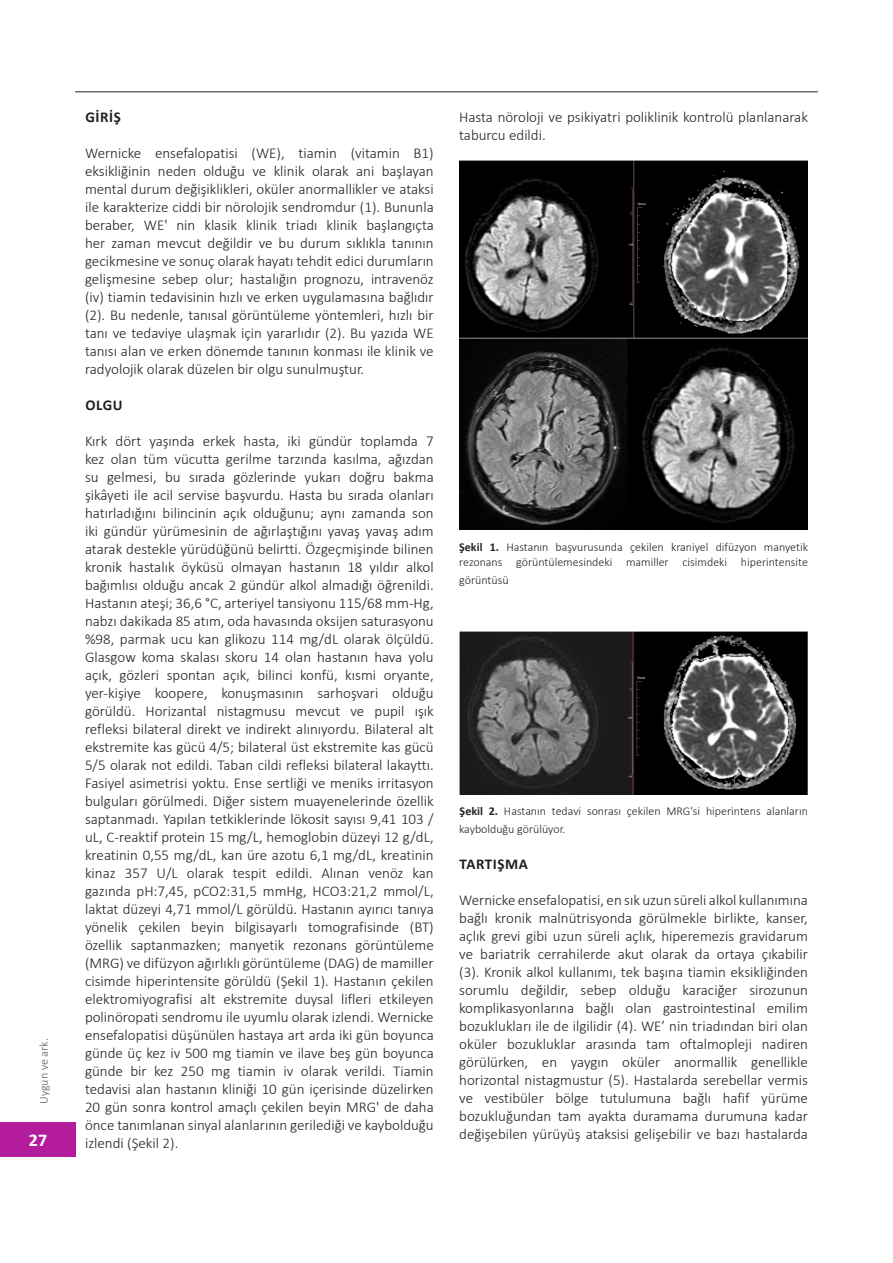
<style>
.page{position:relative;width:893px;height:1263px;background:#fff}
.page>*{position:absolute;margin:0;border:0;box-sizing:border-box;transform-origin:0 0}
.t1{font:700 18px "Calibri";color:#fff}
.t2{font:300 15px/18px "Calibri";color:#231f20;text-align:justify}
.t3{font:700 15px "Calibri";letter-spacing:.04em;color:#231f20}
.t4{font:300 12px/15px "Calibri";color:#231f20}
.t5{font:300 12px "Calibri";color:#5a5b5e}
.s1{font-weight:700}
</style>
<div class="page">
<div style="left:0;top:1122px;width:75px;height:34px;background:#b31c9c"></div>
<hr style="left:75px;top:91px;width:743px;height:1px;background:#231f20">
<img style="left:459px;top:161px;width:349px;height:368px">
<img style="left:459px;top:631px;width:349px;height:163px">
<p class="t5" style="left:36px;top:1104px;width:67px;rotate:-90deg">Uygun ve ark.</p>
<p class="t1" style="left:29px;top:1127px;width:20px">27</p>
<p class="t3" style="left:85px;top:106px;width:37px">GIRIŞ</p>
<p class="t2" style="left:85px;top:144px;width:350px">Wernicke ensefalopatisi (WE), tiamin (vitamin B1) eksikliğinin neden olduğu ve klinik olarak ani başlayan mental durum değişiklikleri, oküler anormallikler ve ataksi ile karakterize ciddi bir nörolojik sendromdur (1). Bununla beraber, WE' nin klasik klinik triadı klinik başlangıçta her zaman mevcut değildir ve bu durum sıklıkla tanının gecikmesine ve sonuç olarak hayatı tehdit edici durumların gelişmesine sebep olur; hastalığın prognozu, intravenöz (iv) tiamin tedavisinin hızlı ve erken uygulamasına bağlıdır (2). Bu nedenle, tanısal görüntüleme yöntemleri, hızlı bir tanı ve tedaviye ulaşmak için yararlıdır (2). Bu yazıda WE tanısı alan ve erken dönemde tanının konması ile klinik ve radyolojik olarak düzelen bir olgu sunulmuştur.</p>
<p class="t3" style="left:85px;top:394px;width:39px">OLGU</p>
<p class="t2" style="left:85px;top:432px;width:350px">Kırk dört yaşında erkek hasta, iki gündür toplamda 7 kez olan tüm vücutta gerilme tarzında kasılma, ağızdan su gelmesi, bu sırada gözlerinde yukarı doğru bakma şikâyeti ile acil servise başvurdu. Hasta bu sırada olanları hatırladığını bilincinin açık olduğunu; aynı zamanda son iki gündür yürümesinin de ağırlaştığını yavaş yavaş adım atarak destekle yürüdüğünü belirtti. Özgeçmişinde bilinen kronik hastalık öyküsü olmayan hastanın 18 yıldır alkol bağımlısı olduğu ancak 2 gündür alkol almadığı öğrenildi.<br>Hastanın ateşi; 36,6 °C, arteriyel tansiyonu 115/68 mm-Hg, nabzı dakikada 85 atım, oda havasında oksijen saturasyonu %98, parmak ucu kan glikozu 114 mg/dL olarak ölçüldü.<br>Glasgow koma skalası skoru 14 olan hastanın hava yolu açık, gözleri spontan açık, bilinci konfü, kısmi oryante, yer-kişiye koopere, konuşmasının sarhoşvari olduğu görüldü. Horizantal nistagmusu mevcut ve pupil ışık refleksi bilateral direkt ve indirekt alınıyordu. Bilateral alt ekstremite kas gücü 4/5; bilateral üst ekstremite kas gücü 5/5 olarak not edildi. Taban cildi refleksi bilateral lakayttı.<br>Fasiyel asimetrisi yoktu. Ense sertliği ve meniks irritasyon bulguları görülmedi. Diğer sistem muayenelerinde özellik saptanmadı. Yapılan tetkiklerinde lökosit sayısı 9,41 103 / uL, C-reaktif protein 15 mg/L, hemoglobin düzeyi 12 g/dL, kreatinin 0,55 mg/dL, kan üre azotu 6,1 mg/dL, kreatinin kinaz 357 U/L olarak tespit edildi. Alınan venöz kan gazında pH:7,45, pCO2:31,5 mmHg, HCO3:21,2 mmol/L, laktat düzeyi 4,71 mmol/L görüldü. Hastanın ayırıcı tanıya yönelik çekilen beyin bilgisayarlı tomografisinde (BT) özellik saptanmazken; manyetik rezonans görüntüleme (MRG) ve difüzyon ağırlıklı görüntüleme (DAG) de mamiller cisimde hiperintensite görüldü (Şekil 1). Hastanın çekilen elektromiyografisi alt ekstremite duysal lifleri etkileyen polinöropati sendromu ile uyumlu olarak izlendi. Wernicke ensefalopatisi düşünülen hastaya art arda iki gün boyunca günde üç kez iv 500 mg tiamin ve ilave beş gün boyunca günde bir kez 250 mg tiamin iv olarak verildi. Tiamin tedavisi alan hastanın kliniği 10 gün içerisinde düzelirken 20 gün sonra kontrol amaçlı çekilen beyin MRG' de daha önce tanımlanan sinyal alanlarının gerilediği ve kaybolduğu izlendi (Şekil 2).</p>
<p class="t2" style="left:459px;top:108px;width:350px">Hasta nöroloji ve psikiyatri poliklinik kontrolü planlanarak taburcu edildi.</p>
<p class="t4" style="left:459px;top:539px;width:350px"><span class="s1">Şekil 1.</span> Hastanın başvurusunda çekilen kraniyel difüzyon manyetik rezonans görüntülemesindeki mamiller cisimdeki hiperintensite</p>
<p class="t4" style="left:459px;top:572px;width:51px">görüntüsü</p>
<p class="t4" style="left:459px;top:802px;width:350px;line-height:18px"><span class="s1">Şekil 2.</span> Hastanın tedavi sonrası çekilen MRG'si hiperintens alanların kaybolduğu görülüyor.</p>
<p class="t3" style="left:460px;top:853px;width:70px">TARTIŞMA</p>
<p class="t2" style="left:459px;top:891px;width:350px">Wernicke ensefalopatisi, en sık uzun süreli alkol kullanımına bağlı kronik malnütrisyonda görülmekle birlikte, kanser, açlık grevi gibi uzun süreli açlık, hiperemezis gravidarum ve bariatrik cerrahilerde akut olarak da ortaya çıkabilir (3). Kronik alkol kullanımı, tek başına tiamin eksikliğinden sorumlu değildir, sebep olduğu karaciğer sirozunun komplikasyonlarına bağlı olan gastrointestinal emilim bozuklukları ile de ilgilidir (4). WE’ nin triadından biri olan oküler bozukluklar arasında tam oftalmopleji nadiren görülürken, en yaygın oküler anormallik genellikle horizontal nistagmustur (5). Hastalarda serebellar vermis ve vestibüler bölge tutulumuna bağlı hafif yürüme bozukluğundan tam ayakta duramama durumuna kadar değişebilen yürüyüş ataksisi gelişebilir ve bazı hastalarda</p>
</div>
